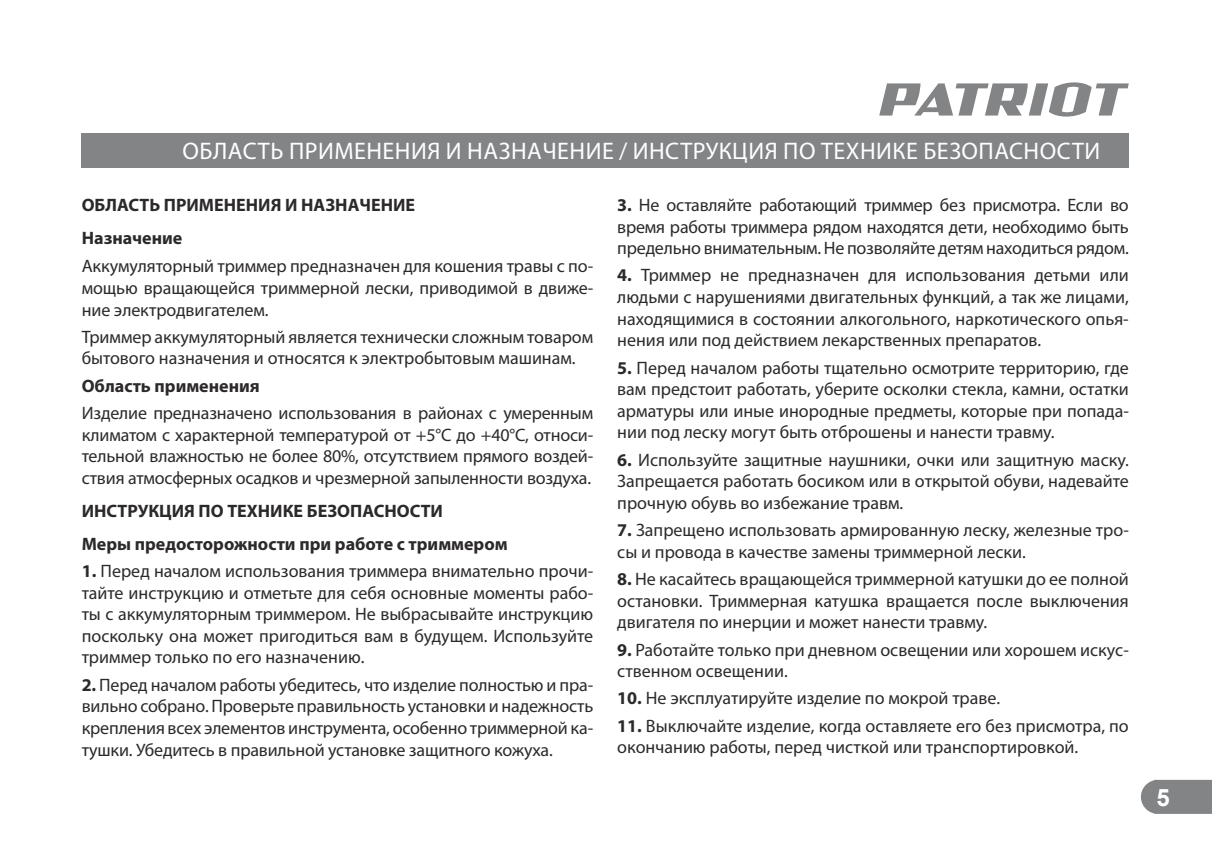
<style>
.page{position:relative;width:1212px;height:860px;background:#fff}
.page>*{position:absolute;margin:0;border:0;box-sizing:border-box;transform-origin:0 0}
.t1{font:24px "Myriad Pro";letter-spacing:.02em;color:#fff}
.t2{font:700 24px "Arial";color:#fff}
.t3{font:18px/21.6px "Myriad Pro";color:#2c292a;text-align:justify}
.t4{font:700 18px/33px "Myriad Pro";color:#2c292a}
.s1{font-weight:700}
</style>
<div class="page">
<svg style="left:1140px;top:780px;width:71px;height:34px;background:#8a8c8e"></svg>
<svg style="left:879px;top:82px;width:249px;height:35px"></svg>
<div style="left:82px;top:133px;width:1046px;height:34px;background:#828486"></div>
<h1 class="t1" style="left:182px;top:139px;width:919px">ОБЛАСТЬ ПРИМЕНЕНИЯ И НАЗНАЧЕНИЕ / ИНСТРУКЦИЯ ПО ТЕХНИКЕ БЕЗОПАСНОСТИ</h1>
<p class="t4" style="left:82px;top:189px;width:335px">ОБЛАСТЬ ПРИМЕНЕНИЯ И НАЗНАЧЕНИЕ<br>Назначение</p>
<p class="t3" style="left:82px;top:256px;width:513px">Аккумуляторный триммер предназначен для кошения травы с по&shy;мощью вращающейся триммерной лески, приводимой в движе&shy;ние электродвигателем.</p>
<p class="t3" style="left:82px;top:327px;width:513px">Триммер аккумуляторный является технически сложным товаром бытового назначения и относятся к электробытовым машинам.</p>
<p class="t4" style="left:82px;top:370px;width:180px">Область применения</p>
<p class="t3" style="left:82px;top:403px;width:513px">Изделие предназначено использования в районах с умеренным климатом с характерной температурой от +5°С до +40°С, относи&shy;тельной влажностью не более 80%, отсутствием прямого воздей&shy;ствия атмосферных осадков и чрезмерной запыленности воздуха.</p>
<p class="t4" style="left:82px;top:495px;width:427px">ИНСТРУКЦИЯ ПО ТЕХНИКЕ БЕЗОПАСНОСТИ<br>Меры предосторожности при работе с триммером</p>
<p class="t3" style="left:82px;top:561px;width:513px"><span class="s1">1.</span> Перед началом использования триммера внимательно прочи&shy;тайте инструкцию и отметьте для себя основные моменты рабо&shy;ты с аккумуляторным триммером. Не выбрасывайте инструкцию поскольку она может пригодиться вам в будущем. Используйте триммер только по его назначению.</p>
<p class="t3" style="left:82px;top:674px;width:513px"><span class="s1">2.</span> Перед началом работы убедитесь, что изделие полностью и пра&shy;вильно собрано. Проверьте правильность установки и надежность крепления всех элементов инструмента, особенно триммерной ка&shy;тушки. Убедитесь в правильной установке защитного кожуха.</p>
<p class="t3" style="left:617px;top:195px;width:513px"><span class="s1">3.</span> Не оставляйте работающий триммер без присмотра. Если во время работы триммера рядом находятся дети, необходимо быть предельно внимательным. Не позволяйте детям находиться рядом.</p>
<p class="t3" style="left:617px;top:265px;width:513px"><span class="s1">4.</span> Триммер не предназначен для использования детьми или людьми с нарушениями двигательных функций, а так же лицами, находящимися в состоянии алкогольного, наркотического опья&shy;нения или под действием лекарственных препаратов.</p>
<p class="t3" style="left:617px;top:357px;width:513px"><span class="s1">5.</span> Перед началом работы тщательно осмотрите территорию, где вам предстоит работать, уберите осколки стекла, камни, остатки арматуры или иные инородные предметы, которые при попада&shy;нии под леску могут быть отброшены и нанести травму.</p>
<p class="t3" style="left:617px;top:449px;width:513px"><span class="s1">6.</span> Используйте защитные наушники, очки или защитную маску.<br>Запрещается работать босиком или в открытой обуви, надевайте прочную обувь во избежание травм.</p>
<p class="t3" style="left:617px;top:520px;width:513px"><span class="s1">7.</span> Запрещено использовать армированную леску, железные тро&shy;сы и провода в качестве замены триммерной лески.</p>
<p class="t3" style="left:617px;top:569px;width:513px"><span class="s1">8.</span> Не касайтесь вращающейся триммерной катушки до ее полной остановки. Триммерная катушка вращается после выключения двигателя по инерции и может нанести травму.</p>
<p class="t3" style="left:617px;top:639px;width:513px"><span class="s1">9.</span> Работайте только при дневном освещении или хорошем искус&shy;ственном освещении.</p>
<p class="t3" style="left:617px;top:688px;width:384px"><span class="s1">10.</span> Не эксплуатируйте изделие по мокрой траве.</p>
<p class="t3" style="left:617px;top:715px;width:513px"><span class="s1">11.</span> Выключайте изделие, когда оставляете его без присмотра, по окончанию работы, перед чисткой или транспортировкой.</p>
<h1 class="t2" style="left:1156px;top:783px;width:15px">5</h1>
</div>
